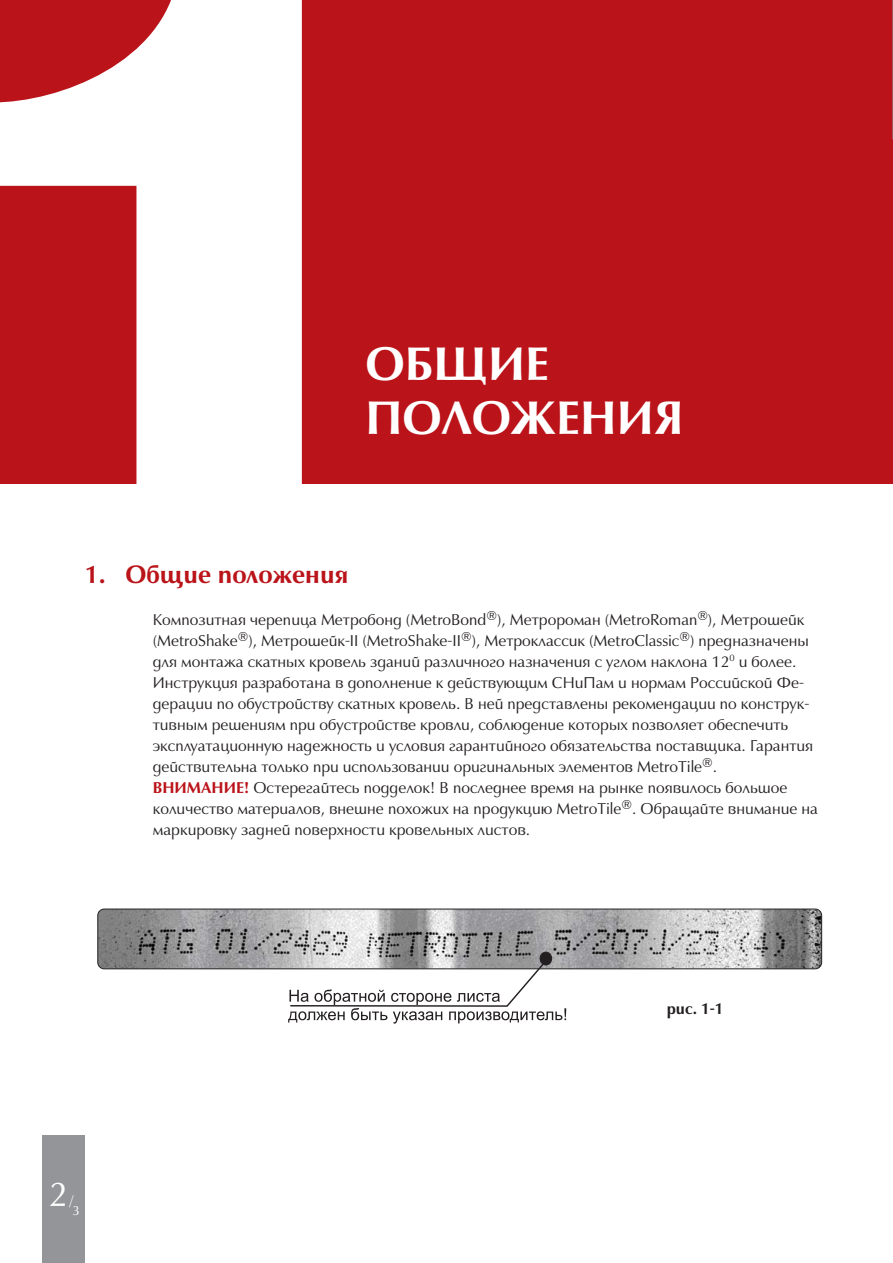
<style>
.page{position:relative;width:893px;height:1263px;background:#fff}
.page>*{position:absolute;margin:0;border:0;box-sizing:border-box;transform-origin:0 0}
.t1{font:700 1003.5px "Pragmatica C";color:#fff}
.t2{font:700 45px/54px "Opium";color:#fff}
.t3{font:33px "Opium";color:#fff}
.t4{font:700 24px "Opium";color:#ba1319}
.t5{font:15px/21px "Opium";color:#231f20}
.t6{font:700 15px "Opium";color:#231f20}
.t7{font:13.5px "Opium";color:#fff}
.t8{font:12.75px "Opium";color:#fff}
.s1{font-weight:700;color:#ba1319}
</style>
<div class="page">
<div style="left:0;top:0;width:893px;height:483px;background:#ba1319"></div>
<div style="left:43px;top:1135px;width:42px;height:128px;background:#939598"></div>
<svg style="left:99px;top:910px;width:724px;height:60px;background:#a4a3a4"></svg>
<div style="left:97px;top:908px;width:725px;height:61px;border:1px solid #231f20;border-radius:6px"></div>
<div style="left:540px;top:952px;width:12px;height:13px;background:#231f20;border-radius:50%"></div>
<div style="left:540px;top:952px;width:12px;height:13px;border:1px solid #231f20;border-radius:50%"></div>
<svg style="left:288px;top:959px;width:278px;height:64px"></svg>
<h1 class="t1" style="left:-152px;top:-35px;width:663px">1</h1>
<h2 class="t2" style="left:366px;top:340px;width:319px">ОБЩИЕ<br>ПОЛОЖЕНИЯ</h2>
<h3 class="t4" style="left:85px;top:563px;width:265px">1. Общие положения</h3>
<p class="t5" style="left:153px;top:610px;width:667px">Композитная черепица Метробонд (MetroBond<sup>®</sup>), Метророман (MetroRoman<sup>®</sup>), Метрошейк (MetroShake<sup>®</sup>), Метрошейк-II (MetroShake-II<sup>®</sup>), Метроклассик (MetroClassic<sup>®</sup>) предназначены для монтажа скатных кровель зданий различного назначения с углом наклона 12<sup>0</sup> и более.<br>Инструкция разработана в дополнение к действующим СНиПам и нормам Российской Фе&shy;дерации по обустройству скатных кровель. В ней представлены рекомендации по конструк&shy;тивным решениям при обустройстве кровли, соблюдение которых позволяет обеспечить эксплуатационную надежность и условия гарантийного обязательства поставщика. Гарантия действительна только при использовании оригинальных элементов MetroTile<sup>®</sup>.<br><span class="s1">ВНИМАНИЕ!</span> Остерегайтесь подделок! В последнее время на рынке появилось большое количество материалов, внешне похожих на продукцию MetroTile<sup>®</sup>. Обращайте внимание на маркировку задней поверхности кровельных листов.</p>
<h3 class="t3" style="left:49px;top:1178px;width:21px">2</h3>
<p class="t7" style="left:70px;top:1195px;width:6px">/</p>
<p class="t8" style="left:72px;top:1204px;width:9px">3</p>
<p class="t6" style="left:667px;top:1001px;width:58px">рис. 1-1</p>
</div>
